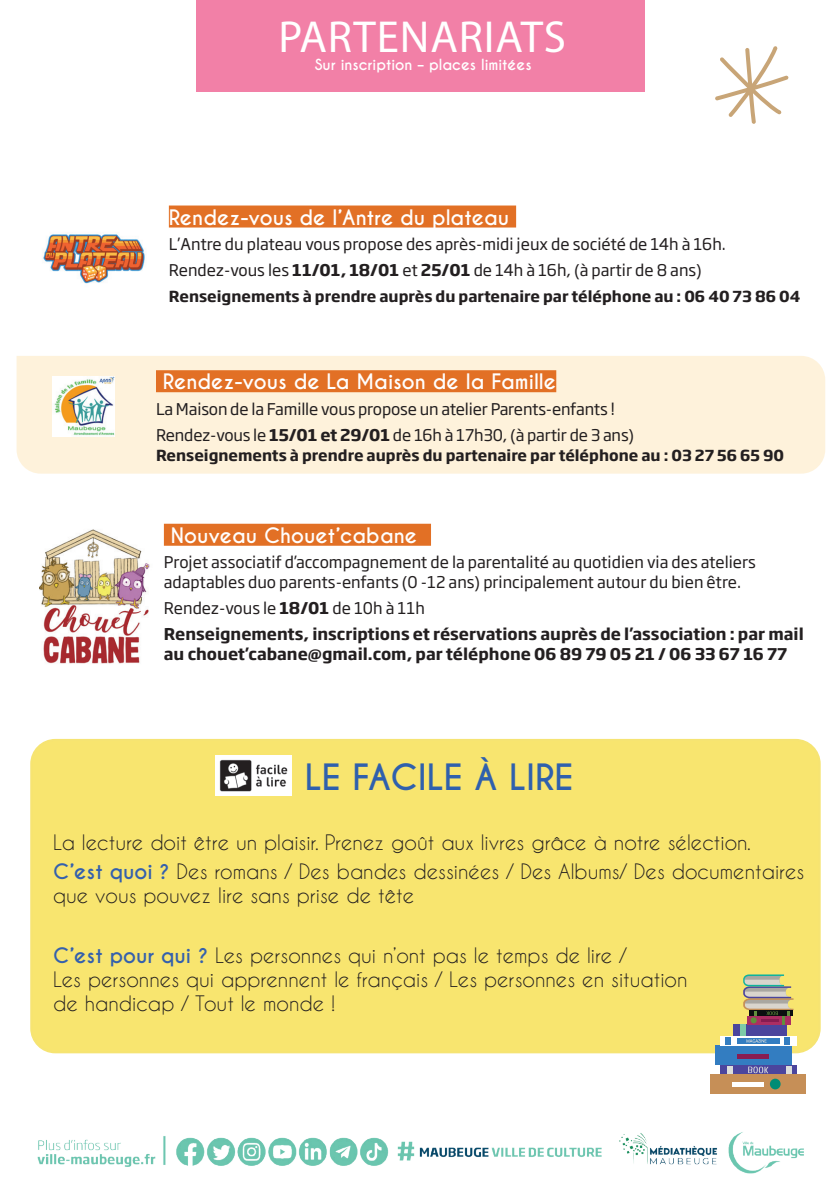
<style>
.page{position:relative;width:840px;height:1191px;background:#fff}
.page>*{position:absolute;margin:0;border:0;box-sizing:border-box;transform-origin:0 0}
.t1{font:45px "Myriad Pro";letter-spacing:.02em;color:#fff}
.t2{font:700 34px "Caviar Dreams";color:#2f60ad}
.t3{font:20px/24px "Caviar Dreams";color:#231f20}
.t4{font:700 20px "Caviar Dreams";color:#fff}
.t5{font:16px/25.6px "Soho Gothic Pro";color:#231f20}
.t6{font:700 16px/25.6px "Soho Gothic Pro";color:#231f20}
.t7{font:700 15px "Soho Gothic Pro";color:#231f20}
.t8{font:700 14.4px "Caviar Dreams";color:#fff}
.s1{font-weight:700}
.s2{font-weight:400}
.s3{font-weight:700;color:#3460ad}
</style>
<div class="page">
<div style="left:17px;top:356px;width:807px;height:117px;background:#fef2db"></div>
<div style="left:197px;top:0;width:447px;height:91px;background:#f280a7"></div>
<img style="left:619px;top:1133px;width:98px;height:32px">
<img style="left:43px;top:234px;width:102px;height:50px">
<div style="left:169px;top:205px;width:347px;height:22px;background:#e27025"></div>
<div style="left:164px;top:524px;width:267px;height:22px;background:#e27025"></div>
<img style="left:39px;top:529px;width:111px;height:135px">
<div style="left:156px;top:370px;width:400px;height:22px;background:#e27025"></div>
<img style="left:52px;top:376px;width:62px;height:61px">
<svg style="left:715px;top:46px;width:73px;height:78px"></svg>
<div style="left:31px;top:740px;width:788px;height:312px;background:#f8e56f;border-radius:24px"></div>
<div style="left:30px;top:739px;width:790px;height:314px;border:2px solid #f6e473;border-radius:24px"></div>
<img style="left:215px;top:755px;width:76px;height:41px">
<div style="left:714px;top:1045px;width:77px;height:19px;background:#337dc1"></div>
<svg style="left:720px;top:1036px;width:75px;height:9px"></svg>
<div style="left:783px;top:1036px;width:5px;height:8px;background:#337dc1"></div>
<div style="left:725px;top:1036px;width:5px;height:8px;background:#337dc1"></div>
<div style="left:736px;top:1038px;width:42px;height:5px;background:#337dc1"></div>
<div style="left:720px;top:1065px;width:76px;height:9px;background:#4b459d"></div>
<div style="left:726px;top:1066px;width:6px;height:7px;background:#dbdddb"></div>
<svg style="left:786px;top:1066px;width:4px;height:7px"></svg>
<svg style="left:748px;top:1066px;width:19px;height:7px"></svg>
<div style="left:710px;top:1074px;width:95px;height:19px;background:#c68f57"></div>
<div style="left:733px;top:1024px;width:53px;height:11px;background:#4b459d"></div>
<div style="left:740px;top:1024px;width:5px;height:11px;background:#7ecaa8"></div>
<svg style="left:743px;top:974px;width:50px;height:50px;background:#a49986"></svg>
<svg style="left:746px;top:1039px;width:20px;height:3px"></svg>
<div style="left:769px;top:1078px;width:11px;height:11px;background:#008c75;border-radius:50%"></div>
<div style="left:732px;top:1081px;width:31px;height:5px;background:#fff"></div>
<hr style="left:737px;top:1054px;width:31px;height:4px;background:#881c51">
<img style="left:37px;top:1136px;width:565px;height:31px">
<img style="left:728px;top:1132px;width:76px;height:42px">
<h1 class="t1" style="left:278px;top:9px;width:289px">PARTENARIATS</h1>
<p class="t8" style="left:315px;top:56px;width:218px">Sur inscription – places limitées</p>
<p class="t4" style="left:169px;top:205px;width:341px">Rendez-vous de l’Antre du plateau</p>
<p class="t5" style="left:169px;top:231px;width:558px">L’Antre du plateau vous propose des après-midi jeux de société de 14h à 16h.<br>Rendez-vous les <span class="s1">11/01, 18/01</span> et <span class="s1">25/01</span> de 14h à 16h, (à partir de 8 ans)</p>
<p class="t7" style="left:169px;top:284px;width:632px">Renseignements à prendre auprès du partenaire par téléphone au : 06 40 73 86 04</p>
<p class="t4" style="left:163px;top:369px;width:394px">Rendez-vous de La Maison de la Famille</p>
<p class="t5" style="left:156px;top:395px;width:479px">La Maison de la Famille vous propose un atelier Parents-enfants !<br>Rendez-vous le <span class="s1">15/01 et 29/01</span> de 16h à 17h30, (à partir de 3 ans)</p>
<p class="t7" style="left:156px;top:443px;width:629px">Renseignements à prendre auprès du partenaire par téléphone au : 03 27 56 65 90</p>
<p class="t4" style="left:171px;top:523px;width:248px">Nouveau Chouet’cabane</p>
<p class="t5" style="left:164px;top:551px;width:593px;line-height:20px">Projet associatif d’accompagnement de la parentalité au quotidien via des ateliers adaptables duo parents-enfants (0 -12 ans) principalement autour du bien être.</p>
<p class="t6" style="left:164px;top:594px;width:641px"><span class="s2">Rendez-vous le</span> 18/01 <span class="s2">de 10h à 11h<br></span>Renseignements, inscriptions et réservations auprès de l’association : par mail</p>
<p class="t6" style="left:164px;top:640px;width:624px">au chouet’cabane@gmail.com, par téléphone 06 89 79 05 21 / 06 33 67 16 77</p>
<h2 class="t2" style="left:304px;top:756px;width:270px">LE FACILE À LIRE</h2>
<p class="t3" style="left:53px;top:827px;width:752px;line-height:29.6px">La lecture doit être un plaisir. Prenez goût aux livres grâce à notre sélection.<br><span class="s3">C’est quoi ?</span> Des romans / Des bandes dessinées / Des Albums/ Des documentaires</p>
<p class="t3" style="left:53px;top:883px;width:362px">que vous pouvez lire sans prise de tête</p>
<p class="t3" style="left:53px;top:942px;width:635px"><span class="s3">C’est pour qui ?</span> Les personnes qui n’ont pas le temps de lire /<br>Les personnes qui apprennent le français / Les personnes en situation de handicap / Tout le monde !</p>
</div>
